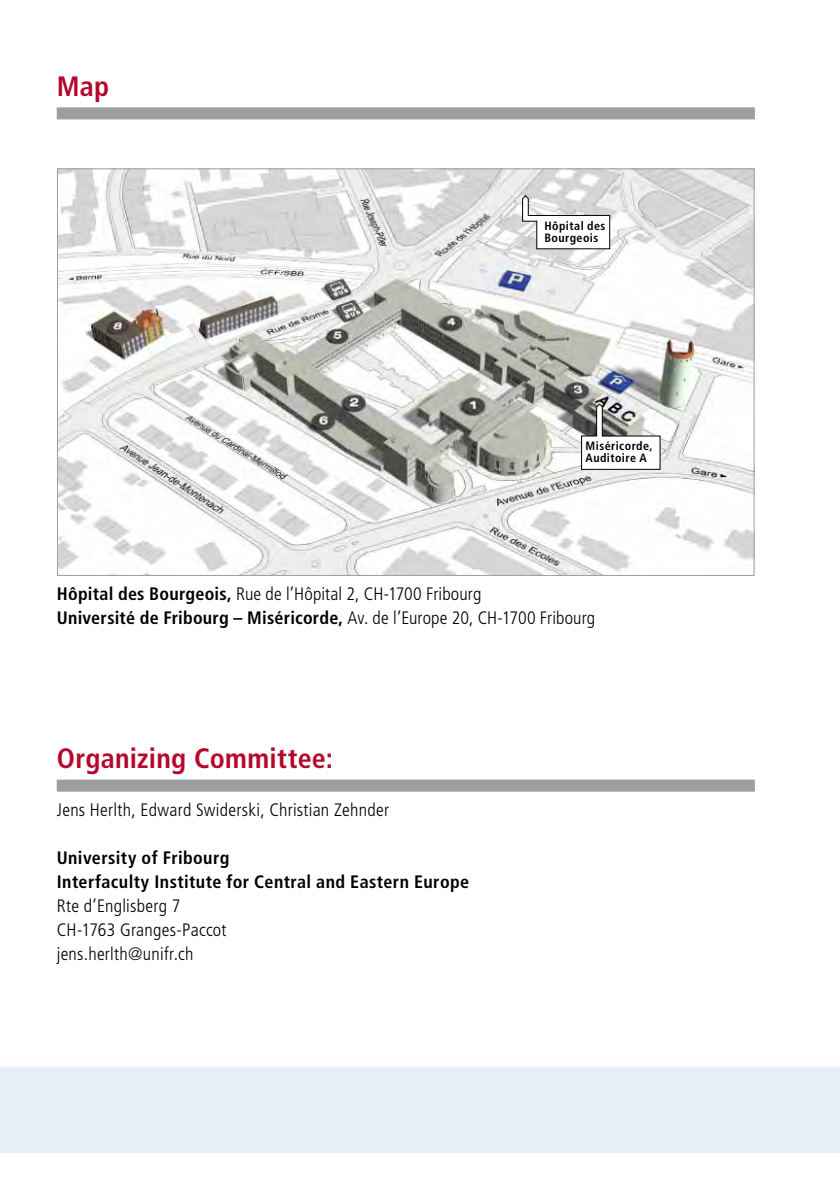
<style>
.page{position:relative;width:840px;height:1191px;background:#fff}
.page>*{position:absolute;margin:0;border:0;box-sizing:border-box;transform-origin:0 0}
.t1{font:700 condensed 28px "Frutiger LT Std";letter-spacing:.01em;color:#b5072b}
.t2{font:300 condensed 18px/24px "Frutiger LT Std";letter-spacing:.015em;color:#000}
.t3{font:700 condensed 18px/24px "Frutiger LT Std";letter-spacing:.025em;color:#000}
.t4{font:700 condensed 12px/12px "Frutiger LT Std";letter-spacing:.035em;color:#000}
.s1{font-weight:700}
</style>
<div class="page">
<img style="left:59px;top:170px;width:693px;height:404px">
<svg style="left:521px;top:194px;width:89px;height:56px"></svg>
<svg style="left:580px;top:403px;width:80px;height:67px"></svg>
<div style="left:0;top:1067px;width:839px;height:85px;background:#e7eef6"></div>
<div style="left:57px;top:779px;width:697px;height:12px;background:#9c9e9f"></div>
<div style="left:57px;top:107px;width:697px;height:12px;background:#9c9e9f"></div>
<h1 class="t1" style="left:57px;top:70px;width:54px">Map</h1>
<p class="t4" style="left:544px;top:220px;width:62px">Hôpital des<br>Bourgeois</p>
<p class="t4" style="left:585px;top:440px;width:69px">Miséricorde,<br>Auditoire A</p>
<p class="t2" style="left:57px;top:582px;width:539px"><span class="s1">Hôpital des Bourgeois,</span> Rue de l’Hôpital 2, CH-1700 Fribourg<br><span class="s1">Université de Fribourg – Miséricorde,</span> Av. de l’Europe 20, CH-1700 Fribourg</p>
<h1 class="t1" style="left:57px;top:742px;width:278px">Organizing Committee:</h1>
<p class="t2" style="left:57px;top:798px;width:333px">Jens Herlth, Edward Swiderski, Christian Zehnder</p>
<p class="t3" style="left:57px;top:846px;width:414px">University of Fribourg<br>Interfaculty Institute for Central and Eastern Europe</p>
<p class="t2" style="left:57px;top:894px;width:171px">Rte d’Englisberg 7<br>CH-1763 Granges-Paccot jens.herlth@unifr.ch</p>
</div>
